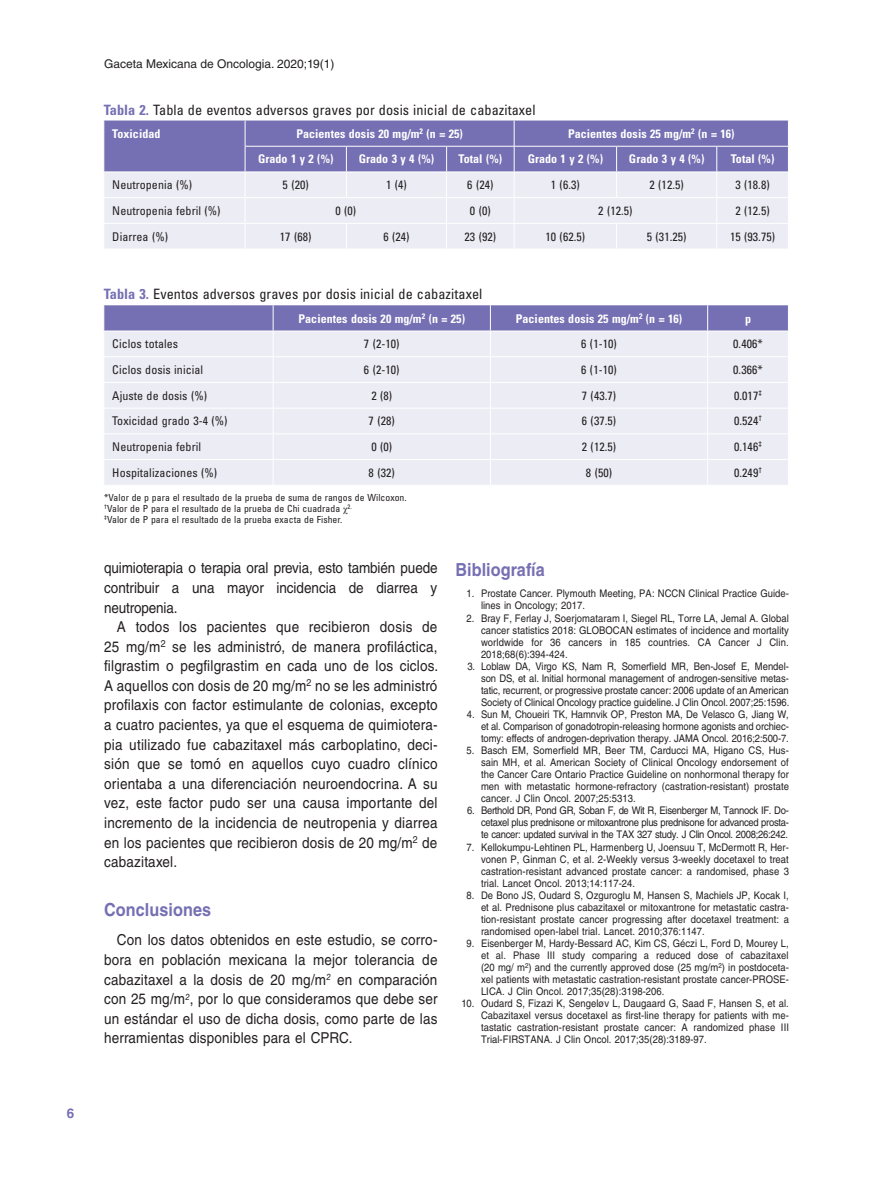
<style>
.page{position:relative;width:893px;height:1191px;background:#fff}
.page>*{position:absolute;margin:0;border:0;box-sizing:border-box;transform-origin:0 0}
.t1{font:700 18px "Helvetica LT Std";letter-spacing:.005em;color:#756fb3;scale:.9 1}
.t2{font:15px/19.6px "Helvetica LT Std";letter-spacing:.01em;color:#231f20;text-align:justify;scale:.9 1}
.t3{font:condensed 14.25px "Univers LT Std";letter-spacing:.005em;color:#231f20}
.t4{font:700 13.5px "Helvetica LT Std";color:#756fb3}
.t5{font:condensed 12px "Univers LT Std";letter-spacing:.005em;color:#231f20}
.t6{font:700 condensed 12px "Univers LT Std";letter-spacing:.005em;color:#fff}
.t7{font:12px "Helvetica LT Std";color:#231f20}
.t8{font:10.5px/12px "Helvetica LT Std";letter-spacing:.005em;color:#231f20;text-align:justify;scale:.9 1}
.t9{font:condensed 9.75px/11.2px "Univers LT Std";letter-spacing:.005em;color:#231f20}
.s1{font-weight:700;color:#756fb3}
.s2{font-family:"Times New Roman";font-stretch:normal}
</style>
<div class="page">
<svg style="left:103px;top:120px;width:686px;height:129px;background:#bebcdb"></svg>
<svg style="left:103px;top:305px;width:686px;height:180px;background:#dcdbec"></svg>
<hr style="left:103px;top:331px;width:170px;height:1px;background:#fff">
<hr style="left:273px;top:331px;width:217px;height:1px;background:#fff">
<hr style="left:490px;top:331px;width:218px;height:1px;background:#fff">
<hr style="left:708px;top:331px;width:81px;height:1px;background:#fff">
<p class="t4" style="left:67px;top:1104px;width:9px">6</p>
<p class="t7" style="left:104px;top:57px;width:232px">Gaceta Mexicana de Oncologia. 2020;19(1)</p>
<h3 class="t3" style="left:104px;top:100px;width:433px"><span class="s1">Tabla 2.</span> Tabla de eventos adversos graves por dosis inicial de cabazitaxel</h3>
<p class="t6" style="left:112px;top:126px;width:50px">Toxicidad</p>
<p class="t6" style="left:296px;top:126px;width:168px">Pacientes dosis 20 mg/m<sup>2</sup> (n = 25)</p>
<p class="t6" style="left:568px;top:126px;width:168px">Pacientes dosis 25 mg/m<sup>2</sup> (n = 16)</p>
<p class="t6" style="left:258px;top:152px;width:77px">Grado 1 y 2 (%)</p>
<p class="t6" style="left:359px;top:152px;width:77px">Grado 3 y 4 (%)</p>
<p class="t6" style="left:459px;top:152px;width:45px">Total (%)</p>
<p class="t6" style="left:528px;top:152px;width:77px">Grado 1 y 2 (%)</p>
<p class="t6" style="left:629px;top:152px;width:77px">Grado 3 y 4 (%)</p>
<p class="t6" style="left:731px;top:152px;width:45px">Total (%)</p>
<p class="t5" style="left:112px;top:177px;width:82px">Neutropenia (%)</p>
<p class="t5" style="left:283px;top:177px;width:28px">5 (20)</p>
<p class="t5" style="left:386px;top:177px;width:22px">1 (4)</p>
<p class="t5" style="left:467px;top:177px;width:28px">6 (24)</p>
<p class="t5" style="left:551px;top:177px;width:30px">1 (6.3)</p>
<p class="t5" style="left:649px;top:177px;width:36px">2 (12.5)</p>
<p class="t5" style="left:735px;top:177px;width:36px">3 (18.8)</p>
<p class="t5" style="left:112px;top:203px;width:110px">Neutropenia febril (%)</p>
<p class="t5" style="left:335px;top:203px;width:22px">0 (0)</p>
<p class="t5" style="left:470px;top:203px;width:22px">0 (0)</p>
<p class="t5" style="left:598px;top:203px;width:36px">2 (12.5)</p>
<p class="t5" style="left:735px;top:203px;width:36px">2 (12.5)</p>
<p class="t5" style="left:112px;top:229px;width:57px">Diarrea (%)</p>
<p class="t5" style="left:280px;top:229px;width:33px">17 (68)</p>
<p class="t5" style="left:383px;top:229px;width:28px">6 (24)</p>
<p class="t5" style="left:465px;top:229px;width:33px">23 (92)</p>
<p class="t5" style="left:545px;top:229px;width:41px">10 (62.5)</p>
<p class="t5" style="left:647px;top:229px;width:41px">5 (31.25)</p>
<p class="t5" style="left:730px;top:229px;width:47px">15 (93.75)</p>
<h3 class="t3" style="left:104px;top:285px;width:380px"><span class="s1">Tabla 3.</span> Eventos adversos graves por dosis inicial de cabazitaxel</h3>
<p class="t6" style="left:299px;top:311px;width:168px">Pacientes dosis 20 mg/m<sup>2</sup> (n = 25)</p>
<p class="t6" style="left:516px;top:311px;width:168px">Pacientes dosis 25 mg/m<sup>2</sup> (n = 16)</p>
<p class="t6" style="left:745px;top:311px;width:7px">p</p>
<p class="t5" style="left:112px;top:336px;width:67px">Ciclos totales</p>
<p class="t5" style="left:364px;top:336px;width:37px">7 (2‑10)</p>
<p class="t5" style="left:581px;top:336px;width:37px">6 (1‑10)</p>
<p class="t5" style="left:733px;top:336px;width:31px">0.406*</p>
<p class="t5" style="left:112px;top:362px;width:92px">Ciclos dosis inicial</p>
<p class="t5" style="left:364px;top:362px;width:37px">6 (2‑10)</p>
<p class="t5" style="left:581px;top:362px;width:37px">6 (1‑10)</p>
<p class="t5" style="left:733px;top:362px;width:31px">0.366*</p>
<p class="t5" style="left:112px;top:388px;width:96px">Ajuste de dosis (%)</p>
<p class="t5" style="left:371px;top:388px;width:22px">2 (8)</p>
<p class="t5" style="left:582px;top:388px;width:36px">7 (43.7)</p>
<p class="t5" style="left:734px;top:388px;width:29px">0.017<sup>‡</sup></p>
<p class="t5" style="left:112px;top:413px;width:117px">Toxicidad grado 3‑4 (%)</p>
<p class="t5" style="left:369px;top:413px;width:28px">7 (28)</p>
<p class="t5" style="left:582px;top:413px;width:36px">6 (37.5)</p>
<p class="t5" style="left:734px;top:413px;width:29px">0.524<sup>†</sup></p>
<p class="t5" style="left:112px;top:439px;width:90px">Neutropenia febril</p>
<p class="t5" style="left:371px;top:439px;width:22px">0 (0)</p>
<p class="t5" style="left:582px;top:439px;width:36px">2 (12.5)</p>
<p class="t5" style="left:734px;top:439px;width:29px">0.146<sup>‡</sup></p>
<p class="t5" style="left:112px;top:465px;width:106px">Hospitalizaciones (%)</p>
<p class="t5" style="left:369px;top:465px;width:28px">8 (32)</p>
<p class="t5" style="left:586px;top:465px;width:28px">8 (50)</p>
<p class="t5" style="left:734px;top:465px;width:29px">0.249<sup>†</sup></p>
<p class="t9" style="left:104px;top:491px;width:304px">*Valor de p para el resultado de la prueba de suma de rangos de Wilcoxon. <sup>†</sup>Valor de P para el resultado de la prueba de Chi cuadrada <span class="s2">χ</span><sup>2.<br>‡</sup>Valor de P para el resultado de la prueba exacta de Fisher.</p>
<h2 class="t2" style="left:104px;top:558px;width:372px">quimioterapia o terapia oral previa, esto también puede contribuir a una mayor incidencia de diarrea y neutropenia.</h2>
<p class="t2" style="left:104px;top:617px;width:373px;text-indent:13px">A todos los pacientes que recibieron dosis de 25 mg/m<sup>2</sup> se les administró, de manera profiláctica, filgrastim o pegfilgrastim en cada uno de los ciclos.<br>A aquellos con dosis de 20 mg/m<sup>2</sup> no se les administró profilaxis con factor estimulante de colonias, excepto a cuatro pacientes, ya que el esquema de quimiotera&shy;pia utilizado fue cabazitaxel más carboplatino, deci&shy;sión que se tomó en aquellos cuyo cuadro clínico orientaba a una diferenciación neuroendocrina. A su vez, este factor pudo ser una causa importante del incremento de la incidencia de neutropenia y diarrea en los pacientes que recibieron dosis de 20 mg/m<sup>2</sup> de cabazitaxel.</p>
<h1 class="t1" style="left:104px;top:898px;width:120px">Conclusiones</h1>
<p class="t2" style="left:104px;top:930px;width:372px;text-indent:13px">Con los datos obtenidos en este estudio, se corro&shy;bora en población mexicana la mejor tolerancia de cabazitaxel a la dosis de 20 mg/m<sup>2</sup> en comparación con 25 mg/m<sup>2</sup>, por lo que consideramos que debe ser un estándar el uso de dicha dosis, como parte de las herramientas disponibles para el CPRC.</p>
<h1 class="t1" style="left:455px;top:558px;width:101px">Bibliografía</h1>
<p class="t8" style="left:481px;top:587px;width:343px;text-indent:-14px">1. Prostate Cancer. Plymouth Meeting, PA: NCCN Clinical Practice Guide&shy;lines in Oncology; 2017.</p>
<p class="t8" style="left:481px;top:612px;width:344px;text-indent:-14px">2. Bray F, Ferlay J, Soerjomataram I, Siegel RL, Torre LA, Jemal A. Global cancer statistics 2018: GLOBOCAN estimates of incidence and mortality worldwide for 36 cancers in 185 countries. CA Cancer J Clin.<br>2018;68(6):394-424.</p>
<p class="t8" style="left:481px;top:660px;width:344px;text-indent:-14px">3. Loblaw DA, Virgo KS, Nam R, Somerfield MR, Ben-Josef E, Mendel&shy;son DS, et al. Initial hormonal management of androgen-sensitive metas&shy;tatic, recurrent, or progressive prostate cancer: 2006 update of an American Society of Clinical Oncology practice guideline. J Clin Oncol. 2007;25:1596.</p>
<p class="t8" style="left:481px;top:708px;width:344px;text-indent:-14px">4. Sun M, Choueiri TK, Hamnvik OP, Preston MA, De Velasco G, Jiang W, et al. Comparison of gonadotropin-releasing hormone agonists and orchiec&shy;tomy: effects of androgen-deprivation therapy. JAMA Oncol. 2016;2:500-7.</p>
<p class="t8" style="left:481px;top:744px;width:344px;text-indent:-14px">5. Basch EM, Somerfield MR, Beer TM, Carducci MA, Higano CS, Hus&shy;sain MH, et al. American Society of Clinical Oncology endorsement of the Cancer Care Ontario Practice Guideline on nonhormonal therapy for men with metastatic hormone-refractory (castration-resistant) prostate cancer. J Clin Oncol. 2007;25:5313.</p>
<p class="t8" style="left:481px;top:804px;width:343px;text-indent:-14px">6. Berthold DR, Pond GR, Soban F, de Wit R, Eisenberger M, Tannock IF. Do&shy;cetaxel plus prednisone or mitoxantrone plus prednisone for advanced prosta&shy;te cancer: updated survival in the TAX 327 study. J Clin Oncol. 2008;26:242.</p>
<p class="t8" style="left:481px;top:840px;width:344px;text-indent:-14px">7. Kellokumpu-Lehtinen PL, Harmenberg U, Joensuu T, McDermott R, Her&shy;vonen P, Ginman C, et al. 2-Weekly versus 3-weekly docetaxel to treat castration-resistant advanced prostate cancer: a randomised, phase 3 trial. Lancet Oncol. 2013;14:117-24.</p>
<p class="t8" style="left:481px;top:889px;width:344px;text-indent:-14px">8. De Bono JS, Oudard S, Ozguroglu M, Hansen S, Machiels JP, Kocak I, et al. Prednisone plus cabazitaxel or mitoxantrone for metastatic castra&shy;tion-resistant prostate cancer progressing after docetaxel treatment: a randomised open-label trial. Lancet. 2010;376:1147.</p>
<p class="t8" style="left:481px;top:937px;width:344px;text-indent:-14px">9. Eisenberger M, Hardy-Bessard AC, Kim CS, Géczi L, Ford D, Mourey L, et al. Phase III study comparing a reduced dose of cabazitaxel (20 mg/ m<sup>2</sup>) and the currently approved dose (25 mg/m<sup>2</sup>) in postdoceta&shy;xel patients with metastatic castration-resistant prostate cancer-PROSE-LICA. J Clin Oncol. 2017;35(28):3198-206.</p>
<p class="t8" style="left:481px;top:997px;width:344px;text-indent:-20px">10. Oudard S, Fizazi K, Sengeløv L, Daugaard G, Saad F, Hansen S, et al.<br>Cabazitaxel versus docetaxel as first-line therapy for patients with me&shy;tastatic castration-resistant prostate cancer: A randomized phase III Trial-FIRSTANA. J Clin Oncol. 2017;35(28):3189-97.</p>
</div>
